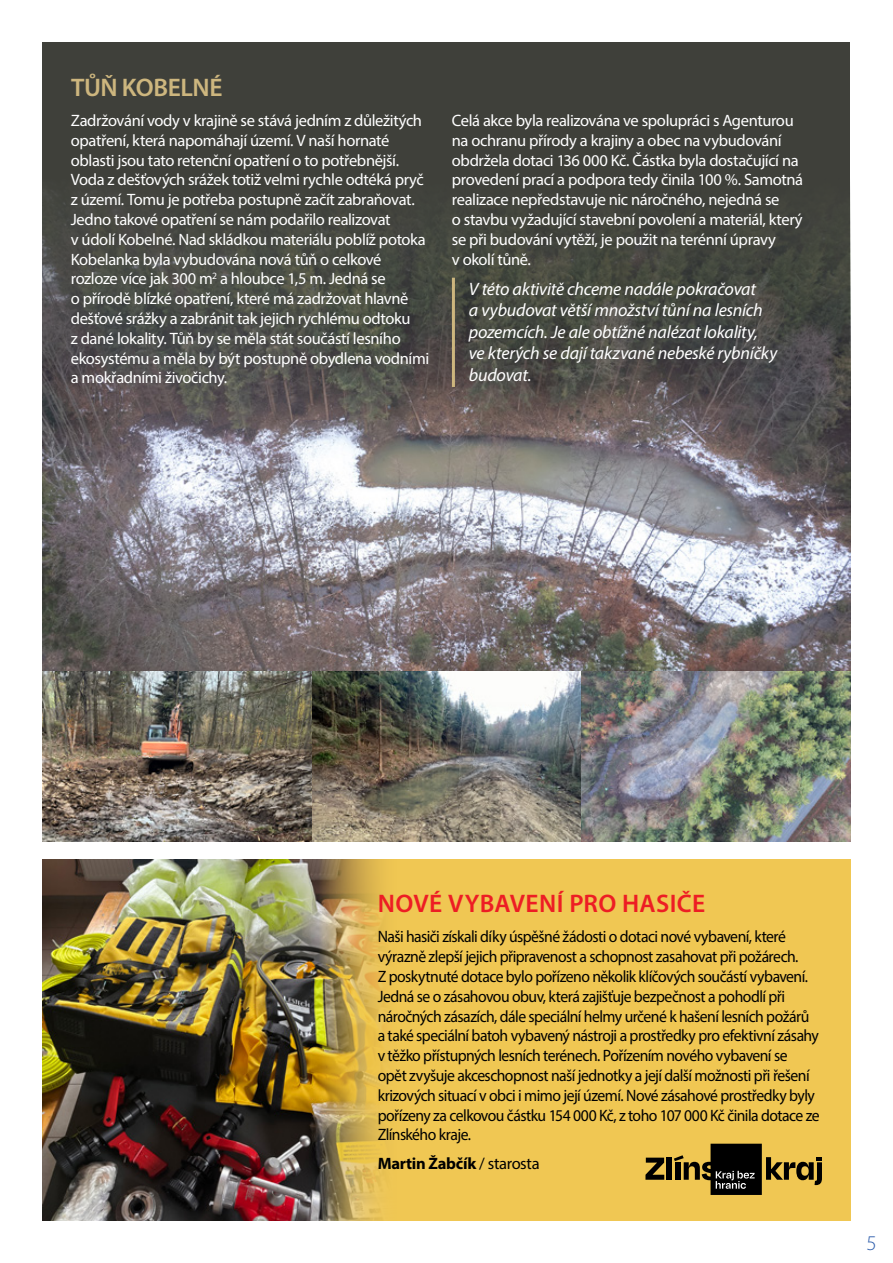
<style>
.page{position:relative;width:893px;height:1263px;background:#fff}
.page>*{position:absolute;margin:0;border:0;box-sizing:border-box;transform-origin:0 0}
.t1{font:600 25.5px "Myriad Pro";letter-spacing:.015em;color:#ed1d24}
.t2{font:600 25.5px "Myriad Pro";letter-spacing:-.015em;color:#cdb67e}
.t3{font:300 21px "Myriad Pro";color:#3160ad}
.t4{font:italic 18px/21.6px "Myriad Pro";letter-spacing:-.015em;color:#fff}
.t5{font:16.5px/19.8px "Myriad Pro";letter-spacing:-.025em;color:#fff}
.t6{font:16.5px/19.8px "Myriad Pro";letter-spacing:-.035em;color:#000;scale:.95 1}
.t7{font:700 16.5px "Myriad Pro";letter-spacing:-.015em;color:#000}
.s1{font-weight:400}
</style>
<div class="page">
<div style="left:43px;top:43px;width:807px;height:629px;background:#3f403a"></div>
<img style="left:43px;top:190px;width:807px;height:652px">
<div style="left:43px;top:859px;width:807px;height:361px;background:#f0c753"></div>
<img style="left:43px;top:859px;width:341px;height:361px">
<hr style="left:452px;top:278px;width:3px;height:109px;background:#cdb67e">
<svg style="left:645px;top:1157px;width:19px;height:23px"></svg>
<div style="left:667px;top:1157px;width:5px;height:23px;background:#000"></div>
<svg style="left:674px;top:1144px;width:148px;height:51px"></svg>
<h1 class="t2" style="left:71px;top:71px;width:153px">TŮŇ KOBELNÉ</h1>
<p class="t5" style="left:71px;top:110px;width:360px">Zadržování vody v krajině se stává jedním z důležitých opatření, která napomáhají území. V naší hornaté oblasti jsou tato retenční opatření o to potřebnější.<br>Voda z dešťových srážek totiž velmi rychle odtéká pryč z území. Tomu je potřeba postupně začít zabraňovat.<br>Jedno takové opatření se nám podařilo realizovat<br>v údolí Kobelné. Nad skládkou materiálu poblíž potoka Kobelanka byla vybudována nová tůň o celkové rozloze více jak 300 m<sup>2</sup> a hloubce 1,5 m. Jedná se<br>o přírodě blízké opatření, které má zadržovat hlavně dešťové srážky a zabránit tak jejich rychlému odtoku<br>z dané lokality. Tůň by se měla stát součástí lesního ekosystému a měla by být postupně obydlena vodními a mokřadními živočichy.</p>
<p class="t5" style="left:452px;top:110px;width:353px">Celá akce byla realizována ve spolupráci s Agenturou na ochranu přírody a krajiny a obec na vybudování obdržela dotaci 136 000 Kč. Částka byla dostačující na provedení prací a podpora tedy činila 100 %. Samotná realizace nepředstavuje nic náročného, nejedná se<br>o stavbu vyžadující stavební povolení a materiál, který se při budování vytěží, je použit na terénní úpravy<br>v okolí tůně.</p>
<p class="t4" style="left:469px;top:277px;width:310px">V této aktivitě chceme nadále pokračovat<br>a vybudovat větší množství tůní na lesních pozemcích. Je ale obtížné nalézat lokality, ve kterých se dají takzvané nebeské rybníčky budovat.</p>
<h1 class="t1" style="left:378px;top:887px;width:329px">NOVÉ VYBAVENÍ PRO HASIČE</h1>
<p class="t6" style="left:378px;top:927px;width:467px">Naši hasiči získali díky úspěšné žádosti o dotaci nové vybavení, které výrazně zlepší jejich připravenost a schopnost zasahovat při požárech.<br>Z poskytnuté dotace bylo pořízeno několik klíčových součástí vybavení.<br>Jedná se o zásahovou obuv, která zajišťuje bezpečnost a pohodlí při náročných zásazích, dále speciální helmy určené k hašení lesních požárů a také speciální batoh vybavený nástroji a prostředky pro efektivní zásahy v těžko přístupných lesních terénech. Pořízením nového vybavení se opět zvyšuje akceschopnost naší jednotky a její další možnosti při řešení krizových situací v obci i mimo její území. Nové zásahové prostředky byly pořízeny za celkovou částku 154 000 Kč, z toho 107 000 Kč činila dotace ze Zlínského kraje.</p>
<p class="t7" style="left:378px;top:1152px;width:163px">Martin Žabčík <span class="s1">/ starosta</span></p>
<p class="t3" style="left:867px;top:1231px;width:12px">5</p>
</div>
